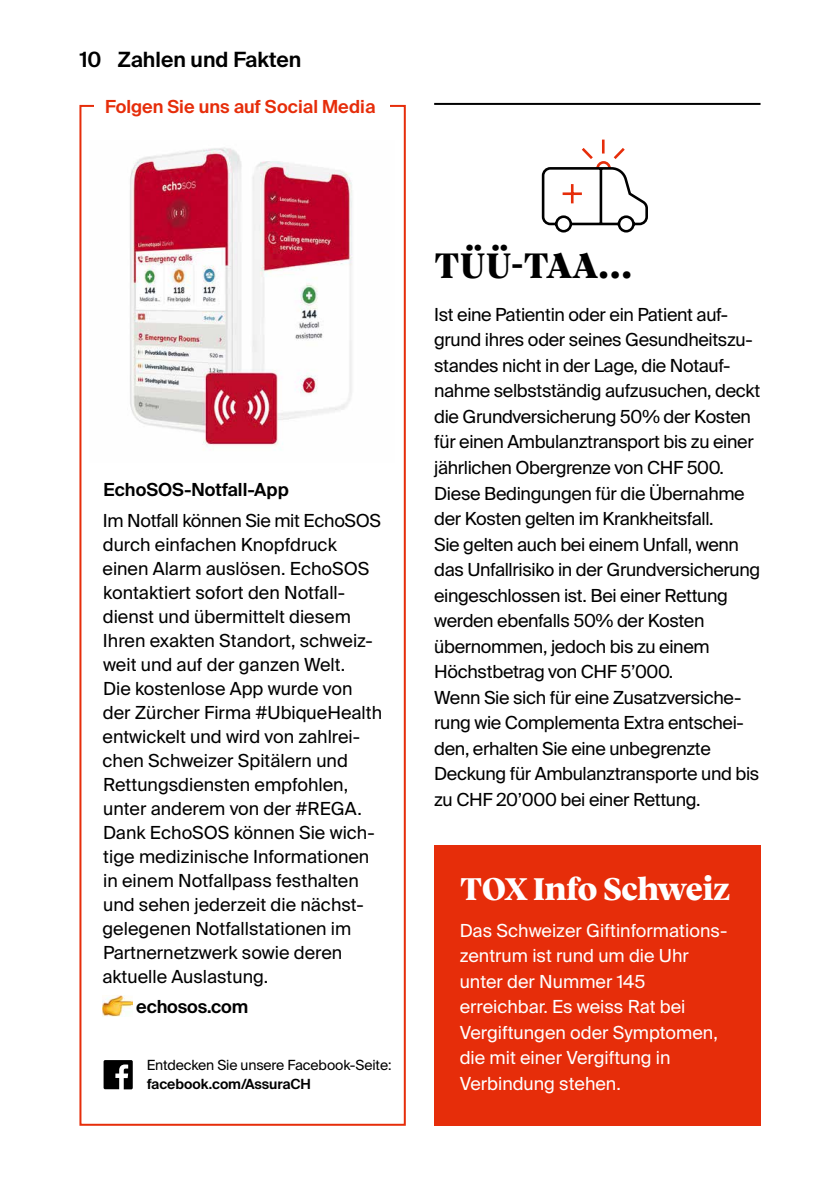
<style>
.page{position:relative;width:840px;height:1191px;background:#fff}
.page>*{position:absolute;margin:0;border:0;box-sizing:border-box;transform-origin:0 0}
.t1{font:800 36px "Vesterbro";color:#000}
.t2{font:800 32px "Vesterbro";letter-spacing:-.03em;color:#fff}
.t3{font:600 21px "Suisse Intl";color:#000}
.t4{font:18px/25.6px "Suisse Intl";letter-spacing:-.02em;color:#000}
.t5{font:18px/24px "Suisse Intl";color:#000}
.t6{font:18px/25.6px "Suisse Intl";color:#fff}
.t7{font:600 18px "Suisse Intl";color:#000}
.t8{font:600 18px "Suisse Intl";color:#e62d0a}
.t9{font:14px "Suisse Intl";letter-spacing:-.01em;color:#000}
.t10{font:600 14px "Suisse Intl";letter-spacing:-.005em;color:#000}
</style>
<div class="page">
<img style="left:130px;top:147px;width:223px;height:303px">
<svg style="left:541px;top:139px;width:107px;height:94px"></svg>
<div style="left:79px;top:105px;width:326px;height:1020px;border:2px solid #e62d0a"></div>
<img style="left:102px;top:996px;width:30px;height:21px">
<div style="left:434px;top:845px;width:326px;height:280px;background:#e62d0a"></div>
<svg style="left:103px;top:1060px;width:30px;height:29px"></svg>
<hr style="left:434px;top:103px;width:326px;height:2px;background:#000">
<div style="left:94px;top:98px;width:295px;height:16px;background:#fff"></div>
<p class="t3" style="left:80px;top:47px;width:23px">10</p>
<p class="t3" style="left:118px;top:47px;width:185px">Zahlen und Fakten</p>
<p class="t8" style="left:105px;top:96px;width:272px">Folgen Sie uns auf Social Media</p>
<p class="t7" style="left:103px;top:479px;width:187px">EchoSOS-Notfall-App</p>
<p class="t5" style="left:102px;top:509px;width:281px">Im Notfall können Sie mit EchoSOS durch einfachen Knopfdruck einen Alarm auslösen. EchoSOS kontaktiert sofort den Notfall&shy;dienst und übermittelt diesem<br>Ihren exakten Standort, schweiz&shy;weit und auf der ganzen Welt.<br>Die kostenlose App wurde von der Zürcher Firma #UbiqueHealth entwickelt und wird von zahlrei&shy;chen Schweizer Spitälern und<br>Rettungsdiensten empfohlen, unter anderem von der #REGA.<br>Dank EchoSOS können Sie wich&shy;tige medizinische Informationen in einem Notfallpass festhalten und sehen jederzeit die nächst&shy;gelegenen Notfallstationen im<br>Partnernetzwerk sowie deren aktuelle Auslastung.</p>
<p class="t7" style="left:136px;top:996px;width:114px">echosos.com</p>
<p class="t9" style="left:147px;top:1057px;width:246px">Entdecken Sie unsere Facebook-Seite:</p>
<p class="t10" style="left:147px;top:1076px;width:165px">facebook.com/AssuraCH</p>
<h1 class="t1" style="left:434px;top:239px;width:200px">TÜÜ-TAA…</h1>
<p class="t4" style="left:434px;top:302px;width:327px">Ist eine Patientin oder ein Patient auf&shy;grund ihres oder seines Gesundheitszu&shy;standes nicht in der Lage, die Notauf&shy;nahme selbstständig aufzusuchen, deckt die Grundversicherung 50% der Kosten für einen Ambulanztransport bis zu einer jährlichen Obergrenze von CHF 500.<br>Diese Bedingungen für die Übernahme der Kosten gelten im Krankheitsfall.<br>Sie gelten auch bei einem Unfall, wenn das Unfallrisiko in der Grundversicherung eingeschlossen ist. Bei einer Rettung werden ebenfalls 50% der Kosten übernommen, jedoch bis zu einem Höchstbetrag von CHF 5’000.<br>Wenn Sie sich für eine Zusatzversiche&shy;rung wie Complementa Extra entschei&shy;den, erhalten Sie eine unbegrenzte Deckung für Ambulanztransporte und bis zu CHF 20’000 bei einer Rettung.</p>
<h2 class="t2" style="left:459px;top:865px;width:272px">TOX Info Schweiz</h2>
<p class="t6" style="left:459px;top:917px;width:269px">Das Schweizer Giftinformations&shy;zentrum ist rund um die Uhr unter der Nummer 145 erreichbar. Es weiss Rat bei<br>Vergiftungen oder Symptomen, die mit einer Vergiftung in<br>Verbindung stehen.</p>
</div>
